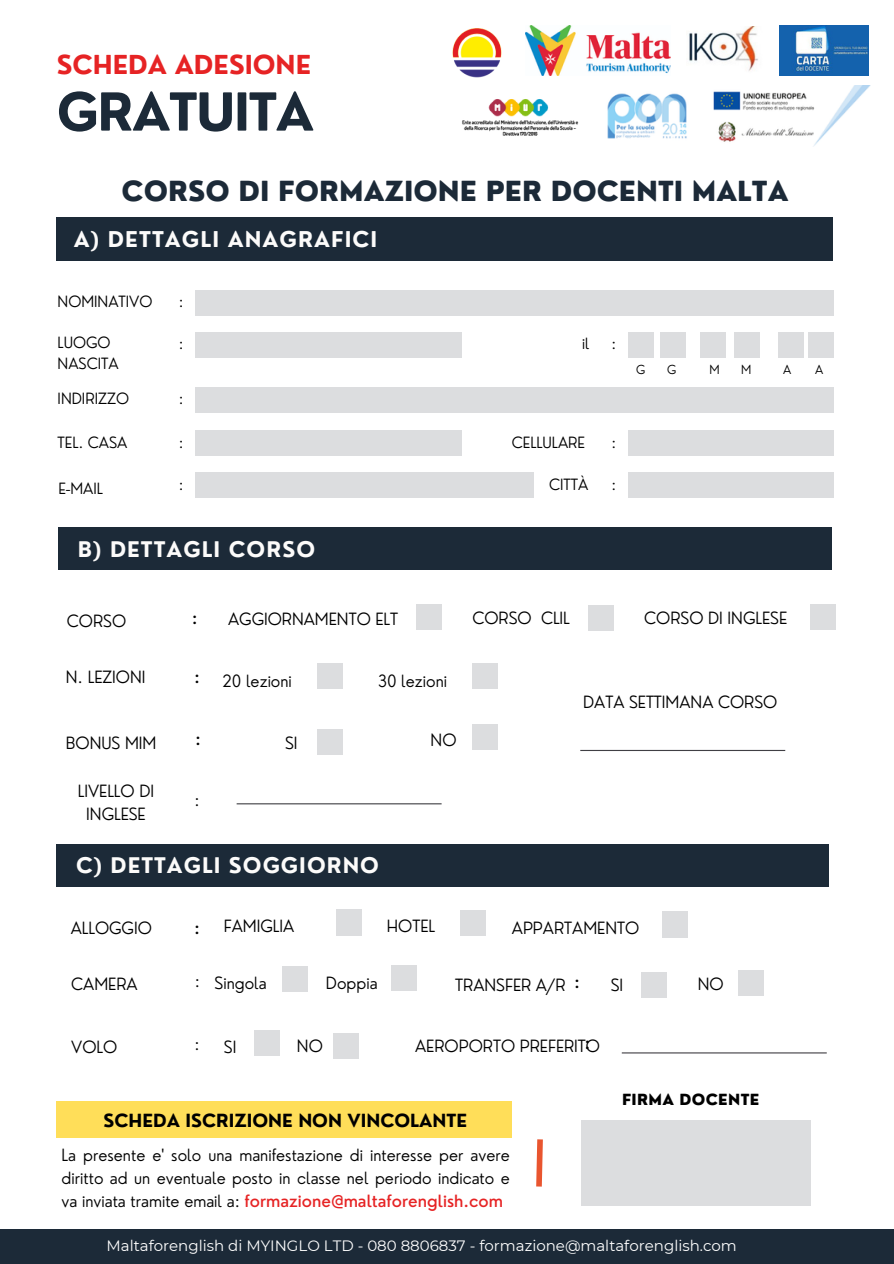
<style>
.page{position:relative;width:894px;height:1264px;background:#fff}
.page>*{position:absolute;margin:0;border:0;box-sizing:border-box;transform-origin:0 0}
.t1{font:700 51px "Nourd";letter-spacing:-.03em;color:#1c2a38}
.t2{font:800 27px "Nourd";color:#1c2a38}
.t3{font:700 25.5px "Nourd";color:#e62324}
.t4{font:700 21.15px "Nourd";letter-spacing:.05em;color:#fcfbfa}
.t5{font:700 21px "Nourd";letter-spacing:.05em;color:#fcfbfa}
.t6{font:700 17.7px "Nourd";color:#000}
.t7{font:300 16.5px/22.5px "Nourd";color:#000;text-align:justify}
.t8{font:500 16.5px "Nourd";color:#000}
.t9{font:300 15.15px/20.2px "Nourd";color:#000}
.t10{font:15px "Montserrat";color:#fff}
.t11{font:800 15px "Nourd";letter-spacing:.02em;color:#000}
.t12{font:300 12.15px "Nourd";color:#000}
.s1{font-weight:500;color:#e62324}
</style>
<div class="page">
<div style="left:581px;top:1120px;width:230px;height:85px;background:#dcdddf"></div>
<div style="left:0;top:1228px;width:893px;height:35px;background:#1c2a38"></div>
<div style="left:195px;top:290px;width:638px;height:25px;background:#dcdddf"></div>
<div style="left:195px;top:332px;width:266px;height:25px;background:#dcdddf"></div>
<div style="left:195px;top:387px;width:638px;height:25px;background:#dcdddf"></div>
<div style="left:195px;top:430px;width:266px;height:26px;background:#dcdddf"></div>
<div style="left:195px;top:472px;width:338px;height:26px;background:#dcdddf"></div>
<div style="left:627px;top:430px;width:206px;height:26px;background:#dcdddf"></div>
<div style="left:627px;top:472px;width:206px;height:26px;background:#dcdddf"></div>
<div style="left:627px;top:332px;width:26px;height:25px;background:#dcdddf"></div>
<div style="left:660px;top:332px;width:25px;height:25px;background:#dcdddf"></div>
<div style="left:700px;top:332px;width:25px;height:25px;background:#dcdddf"></div>
<div style="left:734px;top:332px;width:26px;height:25px;background:#dcdddf"></div>
<div style="left:807px;top:332px;width:26px;height:25px;background:#dcdddf"></div>
<div style="left:777px;top:332px;width:26px;height:25px;background:#dcdddf"></div>
<svg style="left:536px;top:1139px;width:7px;height:48px"></svg>
<hr style="left:621px;top:1052px;width:205px;height:1px;background:#403f44">
<div style="left:57px;top:217px;width:775px;height:43px;background:#1c2a38"></div>
<div style="left:57px;top:843px;width:771px;height:43px;background:#1c2a38"></div>
<div style="left:58px;top:527px;width:773px;height:43px;background:#1c2a38"></div>
<div style="left:641px;top:972px;width:26px;height:25px;background:#dcdddf"></div>
<div style="left:738px;top:970px;width:26px;height:25px;background:#dcdddf"></div>
<div style="left:336px;top:909px;width:26px;height:26px;background:#dcdddf"></div>
<div style="left:460px;top:910px;width:26px;height:25px;background:#dcdddf"></div>
<div style="left:57px;top:1100px;width:454px;height:37px;background:#ffde59"></div>
<img style="left:452px;top:28px;width:49px;height:50px">
<div style="left:662px;top:911px;width:25px;height:27px;background:#dcdddf"></div>
<div style="left:416px;top:604px;width:25px;height:25px;background:#dcdddf"></div>
<div style="left:587px;top:605px;width:26px;height:26px;background:#dcdddf"></div>
<div style="left:809px;top:604px;width:26px;height:25px;background:#dcdddf"></div>
<div style="left:317px;top:663px;width:25px;height:26px;background:#dcdddf"></div>
<div style="left:472px;top:663px;width:25px;height:26px;background:#dcdddf"></div>
<hr style="left:580px;top:750px;width:205px;height:1px;background:#403f44">
<div style="left:317px;top:729px;width:25px;height:25px;background:#dcdddf"></div>
<div style="left:472px;top:724px;width:25px;height:26px;background:#dcdddf"></div>
<hr style="left:236px;top:803px;width:205px;height:1px;background:#403f44">
<div style="left:254px;top:1030px;width:26px;height:25px;background:#dcdddf"></div>
<div style="left:333px;top:1032px;width:25px;height:26px;background:#dcdddf"></div>
<div style="left:282px;top:966px;width:26px;height:25px;background:#dcdddf"></div>
<div style="left:391px;top:965px;width:26px;height:25px;background:#dcdddf"></div>
<img style="left:779px;top:26px;width:89px;height:49px">
<img style="left:689px;top:27px;width:69px;height:44px">
<img style="left:607px;top:86px;width:263px;height:60px">
<img style="left:525px;top:26px;width:145px;height:49px">
<img style="left:462px;top:99px;width:117px;height:37px">
<p class="t3" style="left:57px;top:48px;width:256px">SCHEDA ADESIONE</p>
<p class="t1" style="left:57px;top:80px;width:259px">GRATUITA</p>
<h5 class="t2" style="left:122px;top:173px;width:668px">CORSO DI FORMAZIONE PER DOCENTI MALTA</h5>
<h1 class="t4" style="left:74px;top:225px;width:305px">A) DETTAGLI ANAGRAFICI</h1>
<p class="t9" style="left:58px;top:291px;width:96px">NOMINATIVO</p>
<p class="t9" style="left:58px;top:332px;width:62px">LUOGO<br>NASCITA</p>
<h2 class="t9" style="left:58px;top:388px;width:73px">INDIRIZZO</h2>
<h3 class="t9" style="left:58px;top:432px;width:71px">TEL. CASA</h3>
<p class="t9" style="left:58px;top:478px;width:46px">E-MAIL</p>
<p class="t9" style="left:179px;top:291px;width:6px">:</p>
<p class="t9" style="left:179px;top:333px;width:6px">:</p>
<p class="t9" style="left:179px;top:388px;width:6px">:</p>
<p class="t9" style="left:179px;top:431px;width:6px">:</p>
<p class="t9" style="left:179px;top:474px;width:6px">:</p>
<h5 class="t5" style="left:78px;top:536px;width:239px">B) DETTAGLI CORSO</h5>
<p class="t9" style="left:582px;top:333px;width:9px">il</p>
<p class="t9" style="left:611px;top:333px;width:6px">:</p>
<p class="t12" style="left:636px;top:362px;width:11px">G</p>
<p class="t12" style="left:667px;top:362px;width:11px">G</p>
<p class="t12" style="left:709px;top:362px;width:12px">M</p>
<p class="t12" style="left:741px;top:362px;width:12px">M</p>
<p class="t12" style="left:783px;top:362px;width:10px">A</p>
<p class="t12" style="left:815px;top:362px;width:10px">A</p>
<p class="t9" style="left:511px;top:431px;width:75px">CELLULARE</p>
<p class="t9" style="left:549px;top:474px;width:41px">CITTÀ</p>
<p class="t9" style="left:611px;top:431px;width:6px">:</p>
<p class="t9" style="left:611px;top:474px;width:6px">:</p>
<h5 class="t7" style="left:67px;top:610px;width:61px">CORSO</h5>
<h5 class="t7" style="left:66px;top:665px;width:81px">N. LEZIONI</h5>
<h5 class="t8" style="left:192px;top:607px;width:7px">:</h5>
<p class="t8" style="left:194px;top:666px;width:7px">:</p>
<h5 class="t7" style="left:228px;top:607px;width:171px">AGGIORNAMENTO ELT</h5>
<p class="t7" style="left:472px;top:607px;width:99px">CORSO CLIL</p>
<p class="t7" style="left:644px;top:606px;width:144px">CORSO DI INGLESE</p>
<h3 class="t7" style="left:222px;top:669px;width:71px">20 lezioni</h3>
<h5 class="t7" style="left:378px;top:669px;width:71px">30 lezioni</h5>
<h5 class="t7" style="left:583px;top:691px;width:196px">DATA SETTIMANA CORSO</h5>
<h5 class="t7" style="left:66px;top:731px;width:92px">BONUS MIM</h5>
<p class="t8" style="left:195px;top:728px;width:7px">:</p>
<h5 class="t7" style="left:285px;top:731px;width:14px">SI</h5>
<h5 class="t7" style="left:430px;top:728px;width:27px">NO</h5>
<p class="t7" style="left:78px;top:780px;width:78px;text-align:center">LIVELLO DI<br>INGLESE</p>
<p class="t7" style="left:194px;top:788px;width:7px">:</p>
<p class="t5" style="left:76px;top:852px;width:304px">C) DETTAGLI SOGGIORNO</p>
<p class="t7" style="left:71px;top:916px;width:83px">ALLOGGIO</p>
<p class="t8" style="left:194px;top:917px;width:7px">:</p>
<p class="t7" style="left:224px;top:914px;width:72px">FAMIGLIA</p>
<h5 class="t7" style="left:387px;top:914px;width:50px">HOTEL</h5>
<h2 class="t7" style="left:511px;top:916px;width:129px">APPARTAMENTO</h2>
<h5 class="t7" style="left:71px;top:972px;width:68px">CAMERA</h5>
<h5 class="t7" style="left:195px;top:969px;width:7px">:</h5>
<h5 class="t7" style="left:214px;top:971px;width:54px">Singola</h5>
<p class="t7" style="left:326px;top:971px;width:53px">Doppia</p>
<p class="t7" style="left:455px;top:973px;width:112px">TRANSFER A/R</p>
<h3 class="t8" style="left:574px;top:971px;width:7px">:</h3>
<h6 class="t7" style="left:610px;top:973px;width:14px">SI</h6>
<h5 class="t7" style="left:697px;top:972px;width:27px">NO</h5>
<h6 class="t7" style="left:71px;top:1035px;width:48px">VOLO</h6>
<h6 class="t7" style="left:194px;top:1032px;width:7px">:</h6>
<h5 class="t7" style="left:224px;top:1035px;width:14px">SI</h5>
<p class="t7" style="left:297px;top:1034px;width:27px">NO</p>
<p class="t7" style="left:415px;top:1034px;width:186px">AEROPORTO PREFERITO</p>
<h5 class="t8" style="left:584px;top:1032px;width:7px">:</h5>
<h6 class="t6" style="left:104px;top:1109px;width:365px">SCHEDA ISCRIZIONE NON VINCOLANTE</h6>
<h5 class="t7" style="left:62px;top:1143px;width:449px">La presente e' solo una manifestazione di interesse per avere diritto ad un eventuale posto in classe nel periodo indicato e va inviata tramite email a: <span class="s1">formazione@maltaforenglish.com</span></h5>
<p class="t11" style="left:621px;top:1090px;width:139px">FIRMA DOCENTE</p>
<p class="t10" style="left:106px;top:1235px;width:631px">Maltaforenglish di MYINGLO LTD - 080 8806837 - formazione@maltaforenglish.com</p>
</div>
